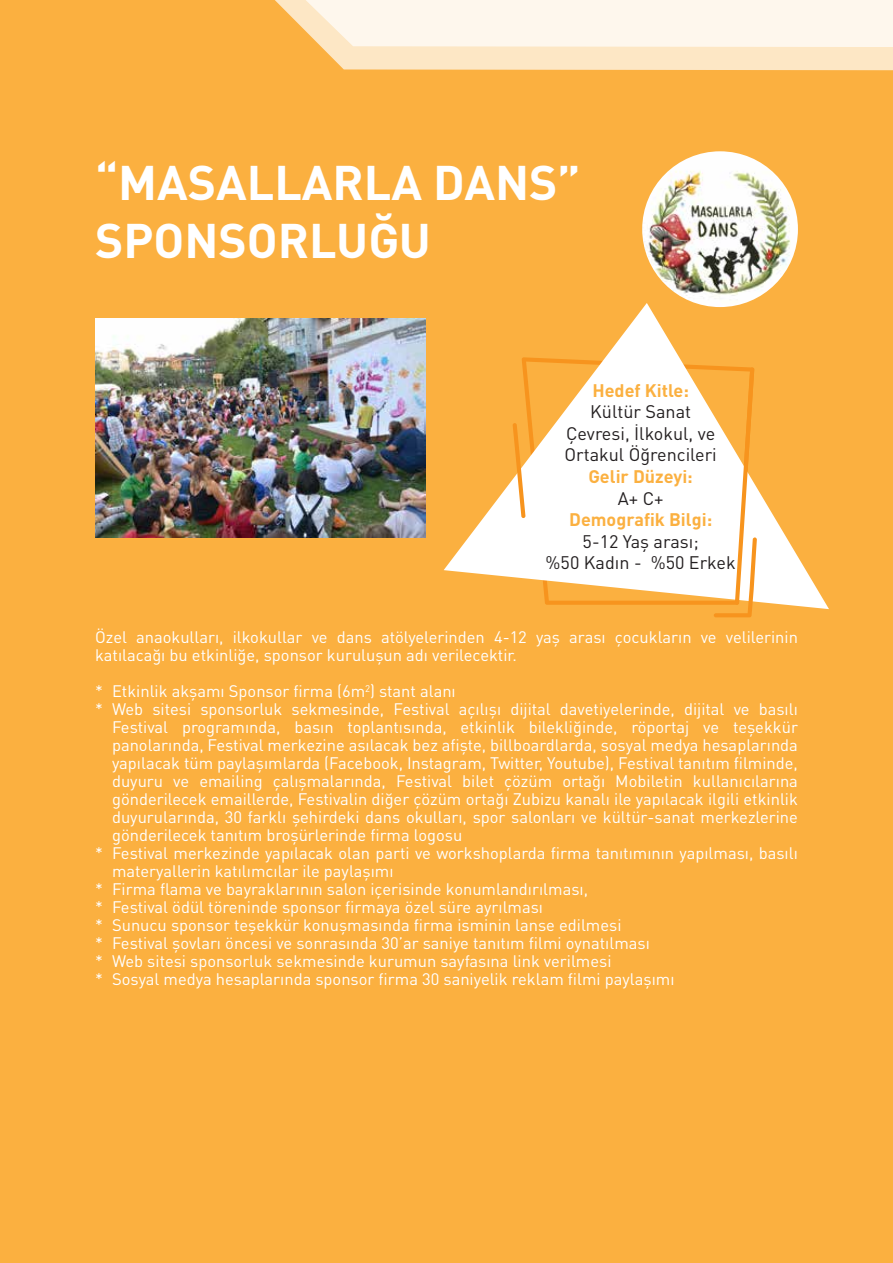
<style>
.page{position:relative;width:893px;height:1263px;background:#fbb040}
.page>*{position:absolute;margin:0;border:0;box-sizing:border-box;transform-origin:0 0}
.t1{font:700 48px/57.6px "DIN Pro";color:#fff}
.t2{font:18px/21.6px "DIN Pro";color:#231f20;text-align:center}
.t3{font:700 18px "DIN Pro";color:#fbb040}
.t4{font:16.5px/18px "DIN Pro";color:#fff}
</style>
<div class="page">
<svg style="left:275px;top:0;width:618px;height:70px;background:#fdedd5"></svg>
<img style="left:96px;top:318px;width:329px;height:220px">
<img style="left:642px;top:151px;width:156px;height:156px;border-radius:78px">
<svg style="left:444px;top:303px;width:385px;height:306px"></svg>
<svg style="left:714px;top:367px;width:43px;height:250px"></svg>
<svg style="left:513px;top:423px;width:12px;height:95px"></svg>
<h1 class="t1" style="left:95px;top:152px;width:487px">“MASALLARLA DANS”<br>SPONSORLUĞU</h1>
<p class="t3" style="left:592px;top:378px;width:98px">Hedef Kitle:</p>
<p class="t2" style="left:565px;top:400px;width:154px">Kültür Sanat<br>Çevresi, İlkokul, ve<br>Ortakul Öğrencileri</p>
<p class="t3" style="left:588px;top:464px;width:106px">Gelir Düzeyi:</p>
<p class="t2" style="left:618px;top:486px;width:47px">A+ C+</p>
<p class="t3" style="left:569px;top:507px;width:145px">Demografik Bilgi:</p>
<p class="t2" style="left:546px;top:530px;width:192px">5-12 Yaş arası;<br>%50 Kadın - %50 Erkek</p>
<p class="t4" style="left:95px;top:628px;width:704px">Özel anaokulları, ilkokullar ve dans atölyelerinden 4-12 yaş arası çocukların ve velilerinin katılacağı bu etkinliğe, sponsor kuruluşun adı verilecektir.</p>
<p class="t4" style="left:95px;top:682px;width:362px">* Etkinlik akşamı Sponsor firma (6m<sup>2</sup>) stant alanı</p>
<p class="t4" style="left:95px;top:700px;width:704px">* Web sitesi sponsorluk sekmesinde, Festival açılışı dijital davetiyelerinde, dijital ve basılı</p>
<p class="t4" style="left:112px;top:718px;width:687px">Festival programında, basın toplantısında, etkinlik bilekliğinde, röportaj ve teşekkür</p>
<p class="t4" style="left:112px;top:736px;width:687px">panolarında, Festival merkezine asılacak bez afişte, billboardlarda, sosyal medya hesaplarında</p>
<p class="t4" style="left:112px;top:754px;width:687px">yapılacak tüm paylaşımlarda (Facebook, Instagram, Twitter, Youtube), Festival tanıtım filminde,</p>
<p class="t4" style="left:112px;top:772px;width:687px">duyuru ve emailing çalışmalarında, Festival bilet çözüm ortağı Mobiletin kullanıcılarına</p>
<p class="t4" style="left:112px;top:790px;width:687px">gönderilecek emaillerde, Festivalin diğer çözüm ortağı Zubizu kanalı ile yapılacak ilgili etkinlik</p>
<p class="t4" style="left:112px;top:808px;width:687px">duyurularında, 30 farklı şehirdeki dans okulları, spor salonları ve kültür-sanat merkezlerine</p>
<p class="t4" style="left:112px;top:826px;width:352px">gönderilecek tanıtım broşürlerinde firma logosu</p>
<p class="t4" style="left:95px;top:844px;width:704px">* Festival merkezinde yapılacak olan parti ve workshoplarda firma tanıtımının yapılması, basılı</p>
<p class="t4" style="left:112px;top:862px;width:283px">materyallerin katılımcılar ile paylaşımı</p>
<p class="t4" style="left:95px;top:880px;width:495px">* Firma flama ve bayraklarının salon içerisinde konumlandırılması,</p>
<p class="t4" style="left:95px;top:898px;width:450px">* Festival ödül töreninde sponsor firmaya özel süre ayrılması</p>
<p class="t4" style="left:95px;top:916px;width:528px">* Sunucu sponsor teşekkür konuşmasında firma isminin lanse edilmesi</p>
<p class="t4" style="left:95px;top:934px;width:556px">* Festival şovları öncesi ve sonrasında 30’ar saniye tanıtım filmi oynatılması</p>
<p class="t4" style="left:95px;top:952px;width:518px">* Web sitesi sponsorluk sekmesinde kurumun sayfasına link verilmesi</p>
<p class="t4" style="left:95px;top:970px;width:581px">* Sosyal medya hesaplarında sponsor firma 30 saniyelik reklam filmi paylaşımı</p>
</div>
